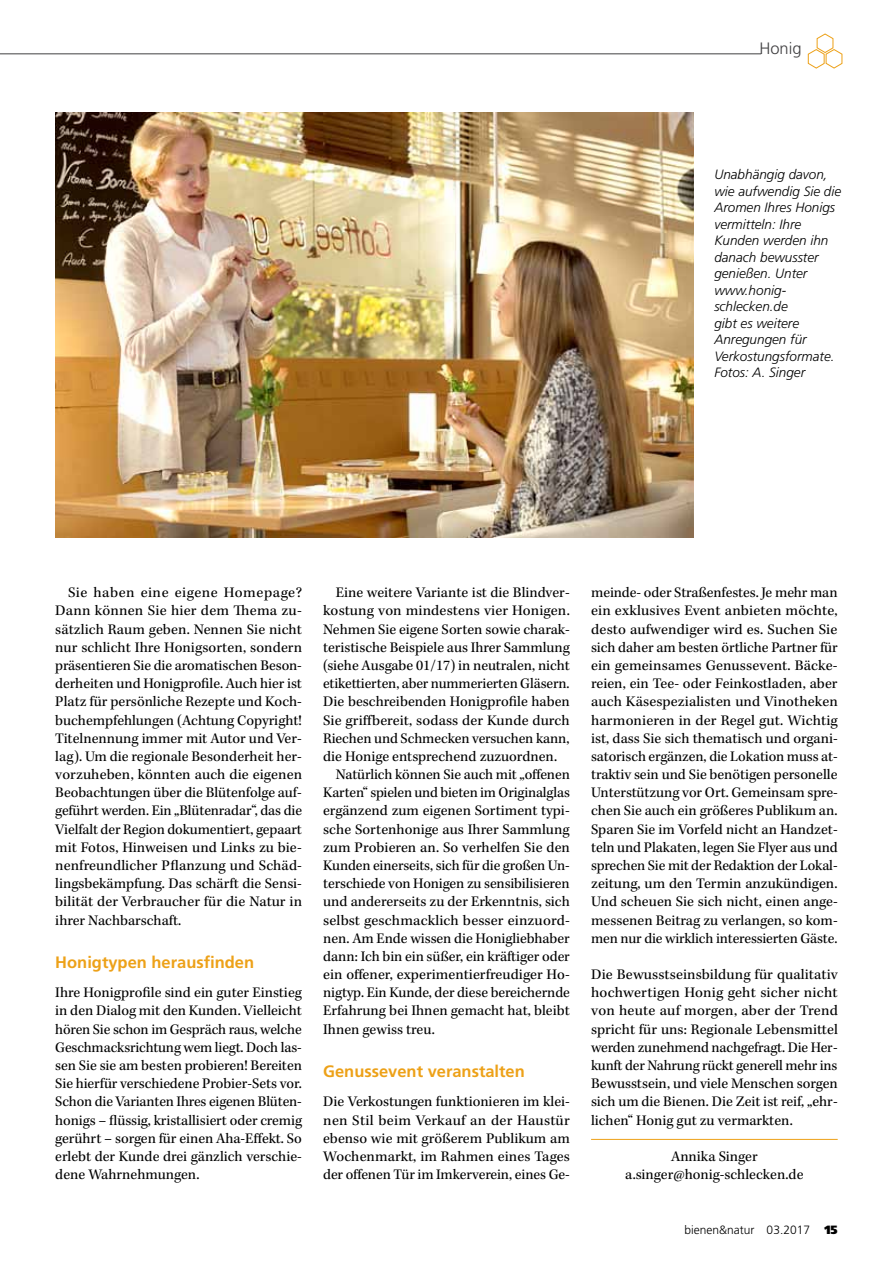
<style>
.page{position:relative;width:893px;height:1263px;background:#fff}
.page>*{position:absolute;margin:0;border:0;box-sizing:border-box;transform-origin:0 0}
.t1{font:700 16.5px "Frutiger LT Std";color:#eda118}
.t2{font:300 16.5px "Frutiger LT Std";color:#414042}
.t3{font:15px/18.1px "Kepler Std";color:#000;text-align:justify}
.t4{font:italic 300 13.5px/16.5px "Frutiger LT Std";color:#000}
.t5{font:300 12px "Frutiger LT Std";color:#000}
.s1{font-weight:900}
</style>
<div class="page">
<svg style="left:807px;top:33px;width:36px;height:36px"></svg>
<hr style="left:0;top:53px;width:761px;height:1px;background:#414042">
<img style="left:55px;top:113px;width:638px;height:425px">
<hr style="left:591px;top:1139px;width:247px;height:1px;background:#eda118">
<p class="t2" style="left:759px;top:39px;width:44px">Honig</p>
<p class="t4" style="left:714px;top:166px;width:128px">Unabhängig davon, wie aufwendig Sie die<br>Aromen Ihres Honigs vermitteln: Ihre<br>Kunden werden ihn danach bewusster genießen. Unter www.honig&shy;schlecken.de<br>gibt es weitere<br>Anregungen für<br>Verkostungsformate.<br>Fotos: A. Singer</p>
<p class="t3" style="left:55px;top:584px;width:248px;text-indent:13px">Sie haben eine eigene Homepage?<br>Dann können Sie hier dem Thema zu&shy;sätzlich Raum geben. Nennen Sie nicht nur schlicht Ihre Honigsorten, sondern präsentieren Sie die aromatischen Beson&shy;derheiten und Honigprofile. Auch hier ist Platz für persönliche Rezepte und Koch&shy;buchempfehlungen (Achtung Copyright!<br>Titelnennung immer mit Autor und Ver&shy;lag). Um die regionale Besonderheit her&shy;vorzuheben, könnten auch die eigenen Beobachtungen über die Blütenfolge auf&shy;geführt werden. Ein „Blütenradar“, das die Vielfalt der Region dokumentiert, gepaart mit Fotos, Hinweisen und Links zu bie&shy;nenfreundlicher Pflanzung und Schäd&shy;lingsbekämpfung. Das schärft die Sensi&shy;bilität der Verbraucher für die Natur in ihrer Nachbarschaft.</p>
<p class="t1" style="left:55px;top:952px;width:200px">Honigtypen herausfinden</p>
<p class="t3" style="left:55px;top:984px;width:248px">Ihre Honigprofile sind ein guter Einstieg in den Dialog mit den Kunden. Vielleicht hören Sie schon im Gespräch raus, welche Geschmacksrichtung wem liegt. Doch las&shy;sen Sie sie am besten probieren! Bereiten Sie hierfür verschiedene Probier-Sets vor.<br>Schon die Varianten Ihres eigenen Blüten&shy;honigs – flüssig, kristallisiert oder cremig gerührt – sorgen für einen Aha-Effekt. So erlebt der Kunde drei gänzlich verschie&shy;dene Wahrnehmungen.</p>
<p class="t3" style="left:336px;top:584px;width:235px">Eine weitere Variante ist die Blindver-</p>
<p class="t3" style="left:323px;top:602px;width:248px">kostung von mindestens vier Honigen.</p>
<p class="t3" style="left:323px;top:620px;width:248px">Nehmen Sie eigene Sorten sowie charak-</p>
<p class="t3" style="left:323px;top:639px;width:248px">teristische Beispiele aus Ihrer Sammlung</p>
<p class="t3" style="left:323px;top:657px;width:248px">(siehe Ausgabe 01/17) in neutralen, nicht</p>
<p class="t3" style="left:323px;top:675px;width:248px">etikettierten, aber nummerierten Gläsern.</p>
<p class="t3" style="left:323px;top:693px;width:248px">Die beschreibenden Honigprofile haben</p>
<p class="t3" style="left:323px;top:711px;width:248px">Sie griffbereit, sodass der Kunde durch</p>
<p class="t3" style="left:323px;top:729px;width:248px">Riechen und Schmecken versuchen kann,</p>
<p class="t3" style="left:323px;top:748px;width:236px">die Honige entsprechend zuzuordnen.</p>
<p class="t3" style="left:336px;top:766px;width:236px">Natürlich können Sie auch mit „offenen</p>
<p class="t3" style="left:323px;top:784px;width:248px">Karten“ spielen und bieten im Originalglas</p>
<p class="t3" style="left:323px;top:802px;width:248px">ergänzend zum eigenen Sortiment typi-</p>
<p class="t3" style="left:323px;top:820px;width:248px">sche Sortenhonige aus Ihrer Sammlung</p>
<p class="t3" style="left:323px;top:839px;width:248px">zum Probieren an. So verhelfen Sie den</p>
<p class="t3" style="left:323px;top:857px;width:248px">Kunden einerseits, sich für die großen Un-</p>
<p class="t3" style="left:323px;top:875px;width:248px">terschiede von Honigen zu sensibilisieren</p>
<p class="t3" style="left:323px;top:893px;width:248px">und andererseits zu der Erkenntnis, sich</p>
<p class="t3" style="left:323px;top:911px;width:248px">selbst geschmacklich besser einzuord-</p>
<p class="t3" style="left:323px;top:929px;width:248px">nen. Am Ende wissen die Honigliebhaber</p>
<p class="t3" style="left:323px;top:948px;width:248px">dann: Ich bin ein süßer, ein kräftiger oder</p>
<p class="t3" style="left:323px;top:966px;width:248px">ein offener, experimentierfreudiger Ho-</p>
<p class="t3" style="left:323px;top:984px;width:248px">nigtyp. Ein Kunde, der diese bereichernde</p>
<p class="t3" style="left:323px;top:1002px;width:248px">Erfahrung bei Ihnen gemacht hat, bleibt</p>
<p class="t3" style="left:323px;top:1020px;width:113px">Ihnen gewiss treu.</p>
<p class="t1" style="left:323px;top:1062px;width:203px">Genussevent veranstalten</p>
<p class="t3" style="left:323px;top:1093px;width:248px">Die Verkostungen funktionieren im klei&shy;nen Stil beim Verkauf an der Haustür ebenso wie mit größerem Publikum am Wochenmarkt, im Rahmen eines Tages der offenen Tür im Imkerverein, eines Ge-</p>
<p class="t3" style="left:591px;top:584px;width:248px">meinde- oder Straßenfestes. Je mehr man ein exklusives Event anbieten möchte, desto aufwendiger wird es. Suchen Sie sich daher am besten örtliche Partner für ein gemeinsames Genussevent. Bäcke&shy;reien, ein Tee- oder Feinkostladen, aber auch Käsespezialisten und Vinotheken harmonieren in der Regel gut. Wichtig ist, dass Sie sich thematisch und organi&shy;satorisch ergänzen, die Lokation muss at&shy;traktiv sein und Sie benötigen personelle Unterstützung vor Ort. Gemeinsam spre&shy;chen Sie auch ein größeres Publikum an.<br>Sparen Sie im Vorfeld nicht an Handzet&shy;teln und Plakaten, legen Sie Flyer aus und sprechen Sie mit der Redaktion der Lokal&shy;zeitung, um den Termin anzukündigen.<br>Und scheuen Sie sich nicht, einen ange&shy;messenen Beitrag zu verlangen, so kom&shy;men nur die wirklich interessierten Gäste.</p>
<p class="t3" style="left:591px;top:966px;width:248px">Die Bewusstseinsbildung für qualitativ hochwertigen Honig geht sicher nicht von heute auf morgen, aber der Trend spricht für uns: Regionale Lebensmittel werden zunehmend nachgefragt. Die Her&shy;kunft der Nahrung rückt generell mehr ins Bewusstsein, und viele Menschen sorgen sich um die Bienen. Die Zeit ist reif, „ehr&shy;lichen“ Honig gut zu vermarkten.</p>
<p class="t3" style="left:625px;top:1148px;width:180px;text-align:center">Annika Singer a.singer@honig-schlecken.de</p>
<p class="t5" style="left:685px;top:1223px;width:155px">bienen&amp;natur 03.2017 <span class="s1">15</span></p>
</div>
